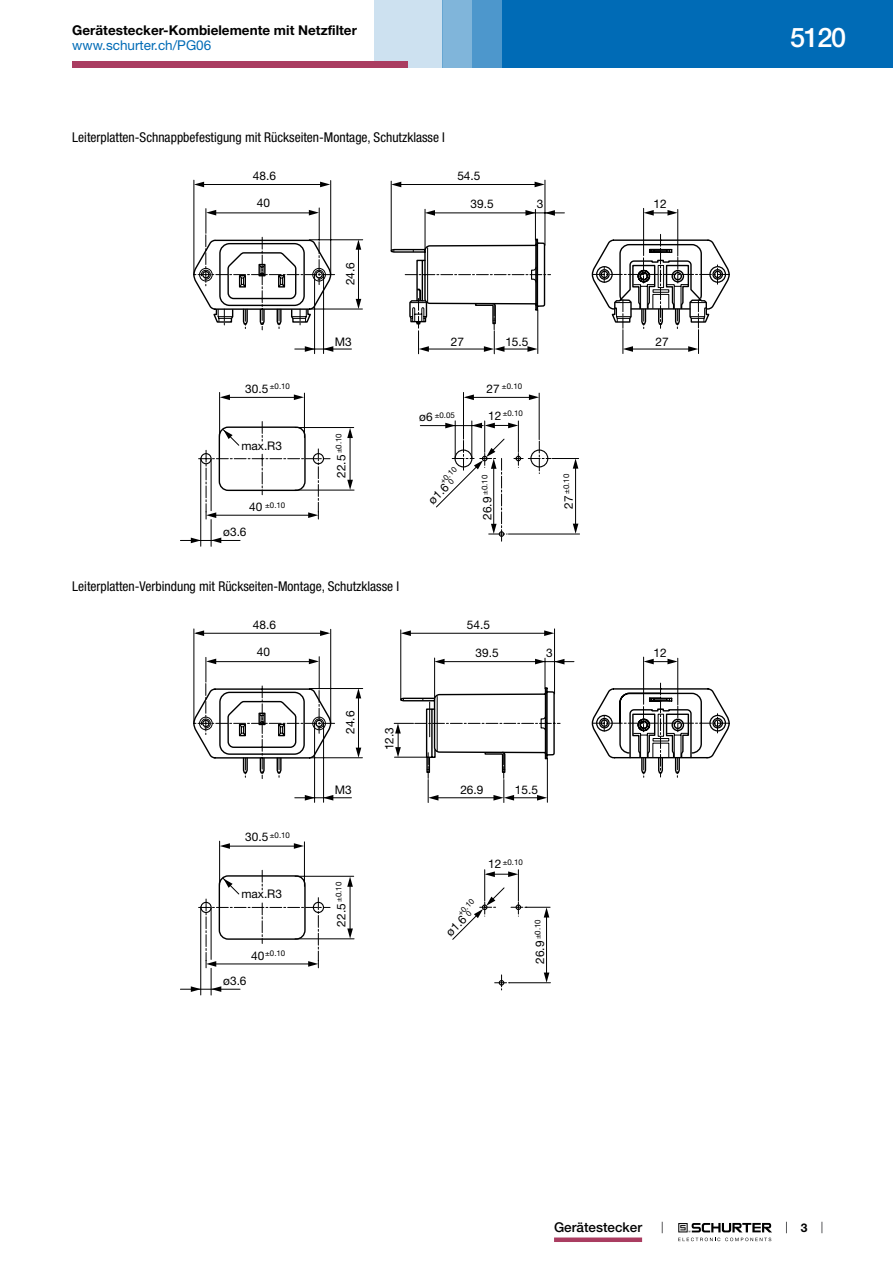
<style>
.page{position:relative;width:893px;height:1263px;background:#fff}
.page>*{position:absolute;margin:0;border:0;box-sizing:border-box;transform-origin:0 0}
.t1{font:500 27px "Helvetica Neue LT";color:#fff}
.t2{font:condensed 13.5px "Helvetica Neue LT";color:#000}
.t3{font:700 13.5px "Helvetica Neue LT";color:#000}
.t4{font:13.5px "Helvetica Neue LT";color:#006bb6}
.t5{font:500 13.5px "Helvetica Neue LT";color:#000}
.t6{font:700 12px "Helvetica Neue LT";color:#000}
.t7{font:11.85px "Helvetica Neue LT";color:#000}
.t8{font:7.95px/6.9px "Helvetica Neue LT";color:#000}
.s1{font-size:11.85px}
</style>
<div class="page">
<svg style="left:678px;top:1223px;width:94px;height:18px"></svg>
<div style="left:502px;top:0;width:391px;height:68px;background:#006bb6"></div>
<div style="left:442px;top:0;width:30px;height:68px;background:#80b5da"></div>
<div style="left:472px;top:0;width:30px;height:68px;background:#4d97cc"></div>
<div style="left:374px;top:0;width:68px;height:68px;background:#cde1f0"></div>
<div style="left:72px;top:62px;width:336px;height:6px;background:#aa3d61"></div>
<div style="left:554px;top:1237px;width:88px;height:5px;background:#aa3d61"></div>
<svg style="left:193px;top:180px;width:486px;height:54px"></svg>
<svg style="left:425px;top:210px;width:10px;height:6px"></svg>
<svg style="left:545px;top:210px;width:10px;height:6px"></svg>
<svg style="left:525px;top:210px;width:11px;height:6px"></svg>
<svg style="left:644px;top:210px;width:10px;height:6px"></svg>
<svg style="left:667px;top:210px;width:11px;height:6px"></svg>
<svg style="left:206px;top:210px;width:10px;height:5px"></svg>
<svg style="left:309px;top:210px;width:10px;height:5px"></svg>
<svg style="left:194px;top:182px;width:10px;height:5px"></svg>
<svg style="left:320px;top:182px;width:10px;height:5px"></svg>
<svg style="left:391px;top:182px;width:10px;height:5px"></svg>
<svg style="left:535px;top:182px;width:10px;height:5px"></svg>
<svg style="left:191px;top:234px;width:538px;height:312px"></svg>
<svg style="left:193px;top:628px;width:485px;height:55px"></svg>
<svg style="left:434px;top:659px;width:11px;height:5px"></svg>
<svg style="left:554px;top:659px;width:10px;height:5px"></svg>
<svg style="left:535px;top:659px;width:10px;height:5px"></svg>
<svg style="left:644px;top:659px;width:10px;height:5px"></svg>
<svg style="left:667px;top:659px;width:11px;height:5px"></svg>
<svg style="left:206px;top:659px;width:10px;height:5px"></svg>
<svg style="left:309px;top:659px;width:10px;height:5px"></svg>
<svg style="left:194px;top:630px;width:10px;height:6px"></svg>
<svg style="left:320px;top:630px;width:10px;height:6px"></svg>
<svg style="left:401px;top:630px;width:10px;height:6px"></svg>
<svg style="left:544px;top:630px;width:10px;height:6px"></svg>
<svg style="left:191px;top:683px;width:538px;height:312px"></svg>
<p class="t3" style="left:72px;top:22px;width:286px">Gerätestecker-Kombielemente mit Netzfilter</p>
<p class="t4" style="left:72px;top:37px;width:140px">www.schurter.ch/PG06</p>
<p class="t2" style="left:72px;top:130px;width:374px">Leiterplatten-Schnappbefestigung mit Rückseiten-Montage, Schutzklasse I</p>
<p class="t7" style="left:253px;top:169px;width:25px">48.6</p>
<p class="t7" style="left:457px;top:169px;width:25px">54.5</p>
<p class="t7" style="left:257px;top:196px;width:15px">40</p>
<p class="t7" style="left:471px;top:197px;width:25px">39.5</p>
<p class="t7" style="left:537px;top:197px;width:8px">3</p>
<p class="t7" style="left:653px;top:197px;width:15px">12</p>
<p class="t7" style="left:343px;top:285px;width:25px;rotate:-90deg">24.6</p>
<p class="t7" style="left:335px;top:334px;width:18px">M3</p>
<p class="t7" style="left:451px;top:334px;width:15px">27</p>
<p class="t7" style="left:505px;top:334px;width:25px">15.5</p>
<p class="t7" style="left:655px;top:334px;width:15px">27</p>
<p class="t8" style="left:270px;top:383px;width:22px">±0.10</p>
<p class="t8" style="left:487px;top:383px;width:37px"><span class="s1">27</span> ±0.10</p>
<p class="t8" style="left:488px;top:410px;width:36px"><span class="s1">12</span> ±0.10</p>
<p class="t7" style="left:245px;top:381px;width:25px">30.5</p>
<p class="t8" style="left:435px;top:412px;width:22px">±0.05</p>
<p class="t7" style="left:419px;top:410px;width:15px">ø6</p>
<p class="t7" style="left:241px;top:438px;width:42px">max.R3</p>
<p class="t8" style="left:265px;top:501px;width:22px">±0.10</p>
<p class="t7" style="left:249px;top:500px;width:15px">40</p>
<p class="t7" style="left:223px;top:525px;width:25px">ø3.6</p>
<p class="t8" style="left:335px;top:453px;width:22px;rotate:-90deg">±0.10</p>
<p class="t7" style="left:334px;top:478px;width:25px;rotate:-90deg">22.5</p>
<p class="t2" style="left:72px;top:579px;width:328px">Leiterplatten-Verbindung mit Rückseiten-Montage, Schutzklasse I</p>
<p class="t8" style="left:442px;top:476px;width:17px;text-indent:-5px;rotate:-45deg">+0.10<br>0</p>
<p class="t7" style="left:425px;top:497px;width:25px;rotate:-45deg">ø1.6</p>
<p class="t8" style="left:481px;top:520px;width:46px;rotate:-90deg"><span class="s1">26.9</span> ±0.10</p>
<p class="t7" style="left:253px;top:618px;width:25px">48.6</p>
<p class="t7" style="left:467px;top:618px;width:25px">54.5</p>
<p class="t8" style="left:563px;top:509px;width:36px;rotate:-90deg"><span class="s1">27</span> ±0.10</p>
<p class="t7" style="left:257px;top:645px;width:15px">40</p>
<p class="t7" style="left:475px;top:646px;width:25px">39.5</p>
<p class="t7" style="left:546px;top:646px;width:8px">3</p>
<p class="t7" style="left:653px;top:646px;width:15px">12</p>
<p class="t7" style="left:343px;top:734px;width:25px;rotate:-90deg">24.6</p>
<p class="t7" style="left:382px;top:750px;width:25px;rotate:-90deg">12.3</p>
<p class="t8" style="left:270px;top:831px;width:22px">±0.10</p>
<p class="t7" style="left:245px;top:830px;width:25px">30.5</p>
<p class="t7" style="left:241px;top:887px;width:42px">max.R3</p>
<p class="t8" style="left:265px;top:950px;width:22px">±0.10</p>
<p class="t7" style="left:251px;top:949px;width:15px">40</p>
<p class="t7" style="left:223px;top:973px;width:25px">ø3.6</p>
<p class="t7" style="left:335px;top:783px;width:18px">M3</p>
<p class="t7" style="left:460px;top:783px;width:25px">26.9</p>
<p class="t7" style="left:515px;top:783px;width:25px">15.5</p>
<p class="t8" style="left:335px;top:902px;width:22px;rotate:-90deg">±0.10</p>
<p class="t7" style="left:334px;top:926px;width:25px;rotate:-90deg">22.5</p>
<p class="t8" style="left:488px;top:858px;width:36px"><span class="s1">12</span> ±0.10</p>
<p class="t8" style="left:460px;top:908px;width:17px;text-indent:-5px;rotate:-45deg">+0.10<br>0</p>
<p class="t7" style="left:443px;top:929px;width:25px;rotate:-45deg">ø1.6</p>
<p class="t8" style="left:534px;top:939px;width:22px;rotate:-90deg">±0.10</p>
<p class="t7" style="left:533px;top:964px;width:25px;rotate:-90deg">26.9</p>
<p class="t5" style="left:554px;top:1219px;width:90px">Gerätestecker</p>
<h1 class="t1" style="left:790px;top:21px;width:57px">5120</h1>
<p class="t6" style="left:801px;top:1220px;width:8px">3</p>
</div>
